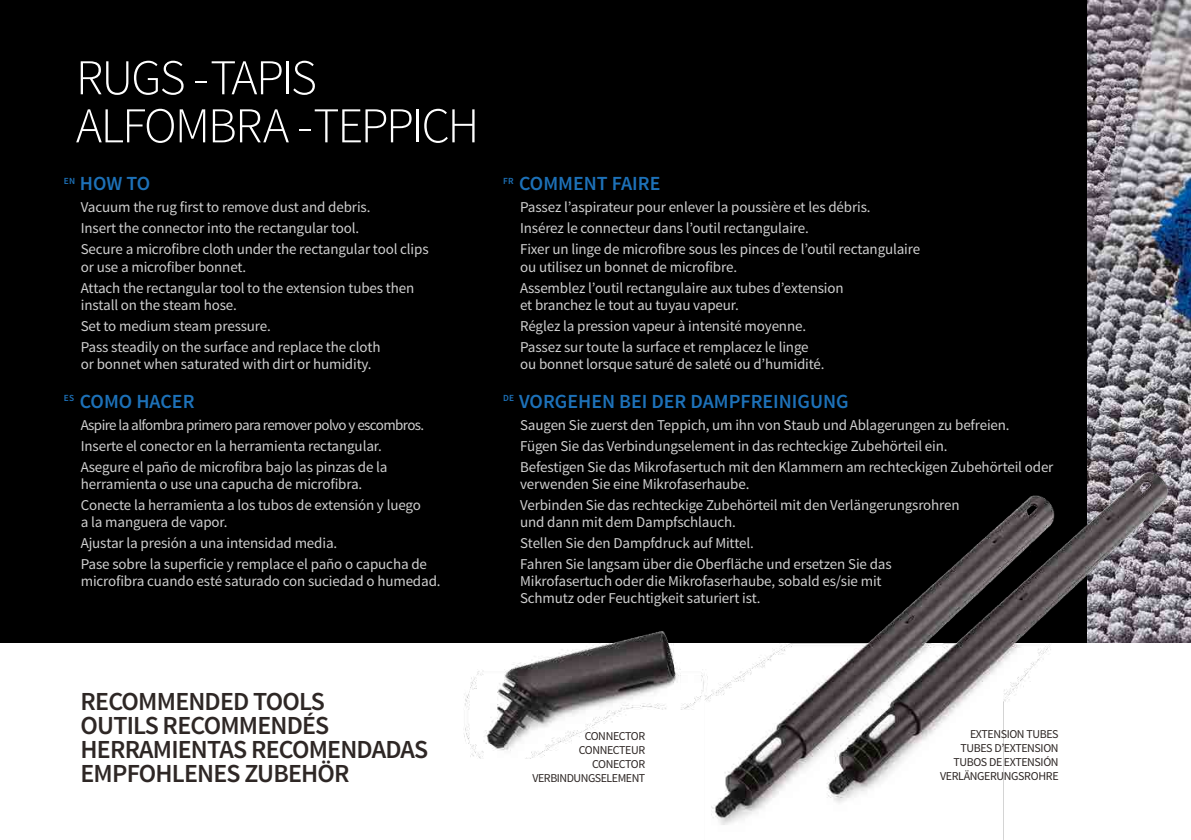
<style>
.page{position:relative;width:1191px;height:840px;background:#fff}
.page>*{position:absolute;margin:0;border:0;box-sizing:border-box;transform-origin:0 0}
.t1{font:300 50px/48px "Source Sans Pro";letter-spacing:-.035em;color:#fff}
.t2{font:600 26px/24px "Source Sans Pro";letter-spacing:-.03em;color:#2e2725}
.t3{font:600 20px "Source Sans Pro";color:#1d71b8}
.t4{font:15px/21px "Source Sans Pro";letter-spacing:-.01em;color:#d0d0d0}
.t5{font:12px/14px "Source Sans Pro";letter-spacing:-.03em;color:#2e2725;text-align:right}
</style>
<div class="page">
<img style="left:1086px;top:0;width:105px;height:457px">
<div style="left:0;top:0;width:1086px;height:642px;background:#000"></div>
<img style="left:439px;top:631px;width:239px;height:127px">
<img style="left:678px;top:457px;width:513px;height:382px">
<h1 class="t1" style="left:76px;top:54px;width:405px">RUGS - TAPIS<br>ALFOMBRA - TEPPICH</h1>
<h3 class="t3" style="left:64px;top:171px;width:88px"><sup>EN</sup> HOW TO</h3>
<p class="t4" style="left:81px;top:197px;width:349px">Vacuum the rug first to remove dust and debris.<br>Insert the connector into the rectangular tool.<br>Secure a microfibre cloth under the rectangular tool clips</p>
<p class="t4" style="left:81px;top:256px;width:335px">or use a microfiber bonnet.<br>Attach the rectangular tool to the extension tubes then</p>
<p class="t4" style="left:81px;top:294px;width:301px">install on the steam hose.<br>Set to medium steam pressure.<br>Pass steadily on the surface and replace the cloth</p>
<p class="t4" style="left:81px;top:353px;width:292px">or bonnet when saturated with dirt or humidity.</p>
<h3 class="t3" style="left:64px;top:388px;width:132px"><sup>ES</sup> COMO HACER</h3>
<p class="t4" style="left:81px;top:414px;width:345px">Aspire la alfombra primero para remover polvo y escombros.<br>Inserte el conector en la herramienta rectangular.<br>Asegure el paño de microfibra bajo las pinzas de la</p>
<p class="t4" style="left:81px;top:473px;width:341px">herramienta o use una capucha de microfibra.<br>Conecte la herramienta a los tubos de extensión y luego</p>
<p class="t4" style="left:81px;top:511px;width:348px">a la manguera de vapor.<br>Ajustar la presión a una intensidad media.<br>Pase sobre la superficie y remplace el paño o capucha de</p>
<p class="t4" style="left:81px;top:570px;width:361px">microfibra cuando esté saturado con suciedad o humedad.</p>
<h3 class="t3" style="left:503px;top:171px;width:159px"><sup>FR</sup> COMMENT FAIRE</h3>
<p class="t4" style="left:520px;top:197px;width:401px">Passez l’aspirateur pour enlever la poussière et les débris.<br>Insérez le connecteur dans l’outil rectangulaire.<br>Fixer un linge de microfibre sous les pinces de l’outil rectangulaire</p>
<p class="t4" style="left:520px;top:256px;width:325px">ou utilisez un bonnet de microfibre.<br>Assemblez l’outil rectangulaire aux tubes d’extension</p>
<p class="t4" style="left:520px;top:294px;width:290px">et branchez le tout au tuyau vapeur.<br>Réglez la pression vapeur à intensité moyenne.<br>Passez sur toute la surface et remplacez le linge</p>
<p class="t4" style="left:520px;top:353px;width:306px">ou bonnet lorsque saturé de saleté ou d’humidité.</p>
<h3 class="t3" style="left:503px;top:388px;width:347px"><sup>DE</sup> VORGEHEN BEI DER DAMPFREINIGUNG</h3>
<p class="t4" style="left:520px;top:414px;width:535px">Saugen Sie zuerst den Teppich, um ihn von Staub und Ablagerungen zu befreien.<br>Fügen Sie das Verbindungselement in das rechteckige Zubehörteil ein.<br>Befestigen Sie das Mikrofasertuch mit den Klammern am rechteckigen Zubehörteil oder</p>
<p class="t4" style="left:520px;top:473px;width:441px">verwenden Sie eine Mikrofaserhaube.<br>Verbinden Sie das rechteckige Zubehörteil mit den Verlängerungsrohren</p>
<p class="t4" style="left:520px;top:511px;width:373px">und dann mit dem Dampfschlauch.<br>Stellen Sie den Dampfdruck auf Mittel.<br>Fahren Sie langsam über die Oberfläche und ersetzen Sie das</p>
<p class="t4" style="left:520px;top:572px;width:363px;line-height:17px">Mikrofasertuch oder die Mikrofaserhaube, sobald es/sie mit<br>Schmutz oder Feuchtigkeit saturiert ist.</p>
<h2 class="t2" style="left:81px;top:689px;width:349px">RECOMMENDED TOOLS<br>OUTILS RECOMMENDÉS<br>HERRAMIENTAS RECOMENDADAS<br>EMPFOHLENES ZUBEHÖR</h2>
<p class="t5" style="left:532px;top:728px;width:114px">CONNECTOR<br>CONNECTEUR<br>CONECTOR<br>VERBINDUNGSELEMENT</p>
<p class="t5" style="left:940px;top:726px;width:120px">EXTENSION TUBES<br>TUBES D’EXTENSION<br>TUBOS DE EXTENSIÓN<br>VERLÄNGERUNGSROHRE</p>
</div>
